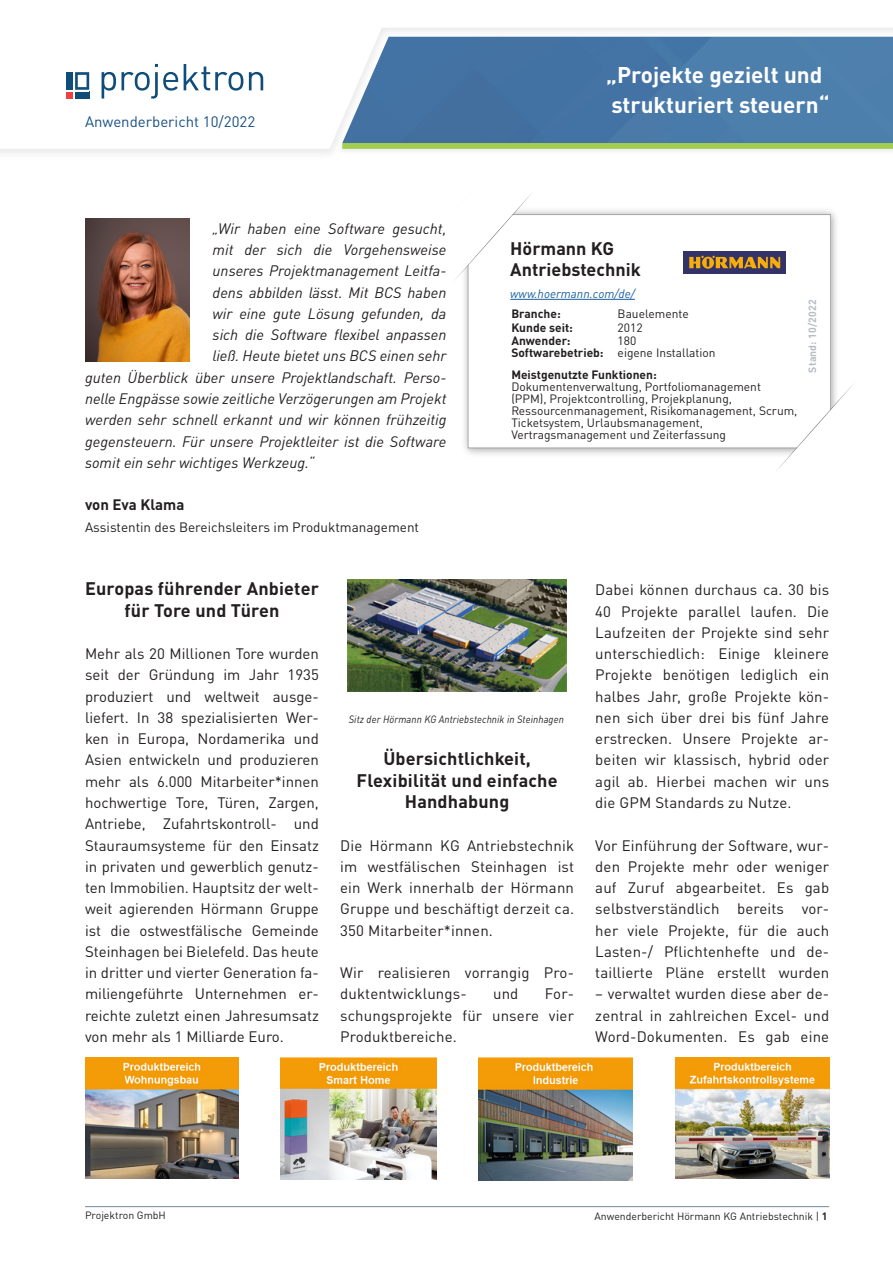
<style>
.page{position:relative;width:893px;height:1263px;background:#fff}
.page>*{position:absolute;margin:0;border:0;box-sizing:border-box;transform-origin:0 0}
.Ü_Lead{font:700 22.5px "DIN Pro";color:#fff}
.M_Text{font:700 18px/21.3px "DIN Pro";letter-spacing:.01em;color:#231f20;text-align:center}
.I_Firma_Name{font:700 18px/21.3px "DIN Pro";color:#231f20}
.M_Text-2{font:15px/21.3px "DIN Pro";letter-spacing:.01em;color:#231f20;text-align:justify}
.M_Teaser{font:italic 15px "DIN Pro";color:#231f20}
.Ü_unter_Projektron{font:15px "DIN Pro";color:#1a5183}
.M_Autor_Name{font:700 15px "DIN Pro";color:#231f20}
.M_Autor_Name-2{font:13.5px "DIN Pro";color:#231f20}
.I_Info{font:12px/12px "DIN Pro";color:#231f20}
.I_Info-2{font:700 12px "DIN Pro";color:#231f20}
.I_Firma_URL{font:italic 12px "DIN Pro";color:#175d9e}
.M_Text-3{font:italic 10.5px "DIN Pro";letter-spacing:.01em;color:#231f20;scale:.92 1}
.Fußzeile_rechts{font:10.5px "DIN Pro";color:#231f20}
.Fußzeile_links{font:10.5px "DIN Pro";color:#231f20}
.I_Stand_Daten{font:700 10.5px "DIN Pro";letter-spacing:.01em;color:#b9bdc3}
.s1{font-weight:700}
</style>
<div class="page">
<hr style="left:85px;top:1206px;width:744px;height:1px;background:#6f8aa2">
<svg style="left:331px;top:28px;width:562px;height:121px;background:#628cad"></svg>
<div style="left:66px;top:72px;width:7px;height:18px;background:#0f4d7b"></div>
<div style="left:66px;top:92px;width:7px;height:7px;background:#ec4340"></div>
<div style="left:75px;top:92px;width:14px;height:7px;background:#0f4d7b"></div>
<svg style="left:75px;top:72px;width:14px;height:18px"></svg>
<svg style="left:102px;top:64px;width:76px;height:35px"></svg>
<svg style="left:184px;top:64px;width:59px;height:27px"></svg>
<svg style="left:249px;top:72px;width:14px;height:18px"></svg>
<img style="left:464px;top:210px;width:372px;height:245px">
<div style="left:468px;top:215px;width:362px;height:233px;background:#fff"></div>
<div style="left:468px;top:214px;width:363px;height:234px;border:1px solid #a8a9ad"></div>
<svg style="left:773px;top:382px;width:79px;height:89px"></svg>
<svg style="left:455px;top:193px;width:79px;height:90px"></svg>
<hr style="left:510px;top:299px;width:125px;height:1px;background:#175d9e">
<div style="left:684px;top:251px;width:102px;height:23px;background:#333367"></div>
<svg style="left:689px;top:256px;width:91px;height:13px"></svg>
<img style="left:85px;top:218px;width:105px;height:143px">
<img style="left:348px;top:579px;width:219px;height:112px">
<img style="left:85px;top:1058px;width:154px;height:121px">
<img style="left:479px;top:1058px;width:153px;height:122px">
<img style="left:281px;top:1057px;width:156px;height:122px">
<img style="left:676px;top:1058px;width:153px;height:121px">
<p class="Ü_unter_Projektron" style="left:85px;top:109px;width:172px">Anwenderbericht 10/2022</p>
<p class="M_Teaser" style="left:213px;top:217px;width:235px">„Wir haben eine Software gesucht,</p>
<p class="M_Teaser" style="left:213px;top:238px;width:235px">mit der sich die Vorgehensweise</p>
<p class="M_Teaser" style="left:213px;top:259px;width:235px">unseres Projektmanagement Leitfa-</p>
<p class="M_Teaser" style="left:213px;top:281px;width:235px">dens abbilden lässt. Mit BCS haben</p>
<p class="M_Teaser" style="left:213px;top:302px;width:235px">wir eine gute Lösung gefunden, da</p>
<p class="M_Teaser" style="left:213px;top:323px;width:235px">sich die Software flexibel anpassen</p>
<p class="M_Teaser" style="left:213px;top:344px;width:235px">ließ. Heute bietet uns BCS einen sehr</p>
<p class="M_Teaser" style="left:85px;top:366px;width:363px">guten Überblick über unsere Projektlandschaft. Perso-</p>
<p class="M_Teaser" style="left:85px;top:387px;width:363px">nelle Engpässe sowie zeitliche Verzögerungen am Projekt</p>
<p class="M_Teaser" style="left:85px;top:408px;width:363px">werden sehr schnell erkannt und wir können frühzeitig</p>
<p class="M_Teaser" style="left:85px;top:429px;width:363px">gegensteuern. Für unsere Projektleiter ist die Software</p>
<p class="M_Teaser" style="left:85px;top:451px;width:231px">somit ein sehr wichtiges Werkzeug.“</p>
<p class="M_Autor_Name" style="left:85px;top:492px;width:101px">von Eva Klama</p>
<p class="M_Autor_Name-2" style="left:85px;top:516px;width:336px">Assistentin des Bereichsleiters im Produktmanagement</p>
<p class="Ü_Lead" style="left:606px;top:57px;width:218px">„Projekte gezielt und</p>
<p class="Ü_Lead" style="left:611px;top:87px;width:220px">strukturiert steuern“</p>
<p class="I_Firma_Name" style="left:510px;top:236px;width:132px">Hörmann KG<br>Antriebstechnik</p>
<p class="I_Firma_URL" style="left:510px;top:284px;width:126px">www.hoermann.com/de/</p>
<p class="I_Info-2" style="left:511px;top:304px;width:51px">Branche:</p>
<p class="I_Info" style="left:618px;top:307px;width:73px">Bauelemente</p>
<p class="I_Info-2" style="left:511px;top:318px;width:63px">Kunde seit:</p>
<p class="I_Info" style="left:618px;top:320px;width:27px">2012</p>
<p class="I_Info-2" style="left:511px;top:330px;width:61px">Anwender:</p>
<p class="I_Info" style="left:618px;top:333px;width:20px">180</p>
<p class="I_Info-2" style="left:511px;top:343px;width:94px">Softwarebetrieb:</p>
<p class="I_Info" style="left:618px;top:346px;width:100px">eigene Installation</p>
<p class="I_Info-2" style="left:511px;top:365px;width:147px">Meistgenutzte Funktionen:</p>
<p class="I_Info" style="left:511px;top:380px;width:288px">Dokumentenverwaltung, Portfoliomanagement (PPM), Projektcontrolling, Projekplanung, Ressourcenmanagement, Risikomanagement, Scrum, Ticketsystem, Urlaubsmanagement, Vertragsmanagement und Zeiterfassung</p>
<p class="I_Stand_Daten" style="left:804px;top:372px;width:74px;rotate:-90deg">Stand: 10/2022</p>
<p class="M_Text" style="left:85px;top:576px;width:235px">Europas führender Anbieter für Tore und Türen</p>
<p class="M_Text-2" style="left:85px;top:642px;width:235px">Mehr als 20 Millionen Tore wurden seit der Gründung im Jahr 1935 produziert und weltweit ausge&shy;liefert. In 38 spezialisierten Wer&shy;ken in Europa, Nordamerika und Asien entwickeln und produzieren mehr als 6.000 Mitarbeiter*innen hochwertige Tore, Türen, Zargen, Antriebe, Zufahrtskontroll- und Stauraumsysteme für den Einsatz in privaten und gewerblich genutz&shy;ten Immobilien. Hauptsitz der welt&shy;weit agierenden Hörmann Gruppe ist die ostwestfälische Gemeinde Steinhagen bei Bielefeld. Das heute in dritter und vierter Generation fa&shy;miliengeführte Unternehmen er&shy;reichte zuletzt einen Jahresumsatz von mehr als 1 Milliarde Euro.</p>
<p class="M_Text-3" style="left:349px;top:711px;width:235px">Sitz der Hörmann KG Antriebstechnik in Steinhagen</p>
<p class="M_Text" style="left:357px;top:746px;width:203px">Übersichtlichkeit,<br>Flexibilität und einfache<br>Handhabung</p>
<p class="M_Text-2" style="left:340px;top:833px;width:235px">Die Hörmann KG Antriebstechnik im westfälischen Steinhagen ist ein Werk innerhalb der Hörmann Gruppe und beschäftigt derzeit ca.<br>350 Mitarbeiter*innen.</p>
<p class="M_Text-2" style="left:340px;top:960px;width:235px">Wir realisieren vorrangig Pro&shy;duktentwicklungs-</p>
<p class="M_Text-2" style="left:340px;top:982px;width:235px;text-indent:205px">For&shy;schungsprojekte für unsere vier Produktbereiche.</p>
<p class="M_Text-2" style="left:493px;top:982px;width:27px">und</p>
<p class="M_Text-2" style="left:595px;top:578px;width:235px">Dabei können durchaus ca. 30 bis 40 Projekte parallel laufen. Die Laufzeiten der Projekte sind sehr unterschiedlich: Einige kleinere Projekte benötigen lediglich ein halbes Jahr, große Projekte kön&shy;nen sich über drei bis fünf Jahre erstrecken. Unsere Projekte ar&shy;beiten wir klassisch, hybrid oder agil ab. Hierbei machen wir uns die GPM Standards zu Nutze.</p>
<p class="M_Text-2" style="left:595px;top:833px;width:235px">Vor Einführung der Software, wur&shy;den Projekte mehr oder weniger auf Zuruf abgearbeitet. Es gab selbstverständlich bereits vor&shy;her viele Projekte, für die auch Lasten-/ Pflichtenhefte und de&shy;taillierte Pläne erstellt wurden</p>
<p class="M_Text-2" style="left:595px;top:982px;width:235px">– verwaltet wurden diese aber de&shy;zentral in zahlreichen Excel- und Word-Dokumenten. Es gab eine</p>
<p class="Fußzeile_links" style="left:85px;top:1207px;width:82px">Projektron GmbH</p>
<p class="Fußzeile_rechts" style="left:594px;top:1208px;width:234px">Anwenderbericht Hörmann KG Antriebstechnik | <span class="s1">1</span></p>
</div>
